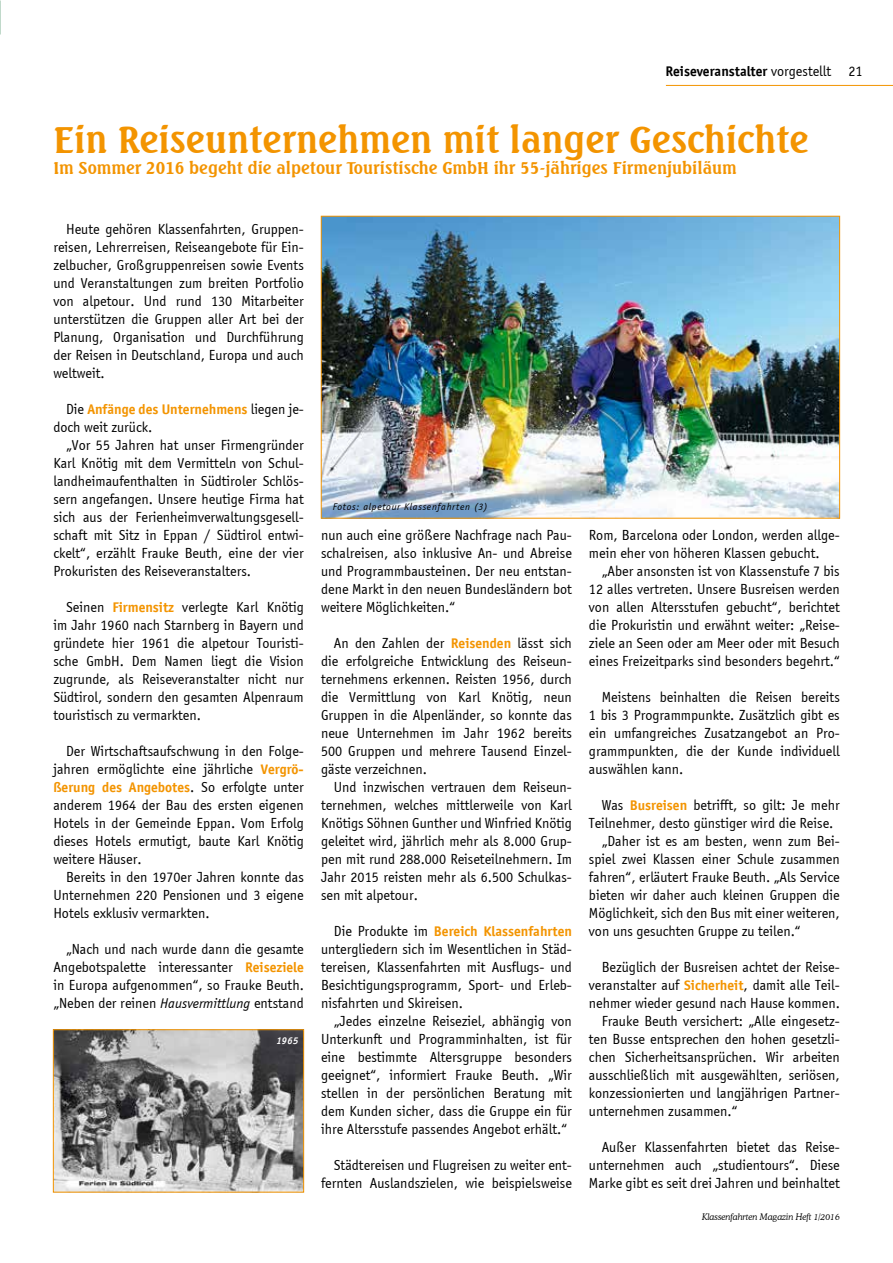
<style>
.page{position:relative;width:893px;height:1263px;background:#fff}
.page>*{position:absolute;margin:0;border:0;box-sizing:border-box;transform-origin:0 0}
.t1{font:700 36px "Seagull BT";color:#f39400}
.t2{font:700 16.5px "Seagull BT";color:#f39400}
.t3{font:15px/18px "Sportiv";color:#000;text-align:justify}
.t4{font:700 15px "Sportiv";color:#000}
.t5{font:italic 10.5px "Sportiv";letter-spacing:.065em;color:#000}
.t6{font:italic 700 10.5px "Sportiv";color:#fff}
.t7{font:italic 300 9px "Cooper BT";color:#000}
.s1{font-weight:400}
.s2{font-weight:700;color:#f39400}
.s3{font-style:italic}
</style>
<div class="page">
<hr style="left:666px;top:85px;width:227px;height:1px;background:#f39400">
<img style="left:323px;top:218px;width:515px;height:298px">
<div style="left:321px;top:216px;width:519px;height:302px;border:1px solid #f39400"></div>
<img style="left:55px;top:1031px;width:247px;height:159px">
<div style="left:53px;top:1029px;width:251px;height:163px;border:1px solid #f39400"></div>
<p class="t4" style="left:665px;top:62px;width:167px">Reiseveranstalter <span class="s1">vorgestellt</span></p>
<p class="t3" style="left:848px;top:62px;width:16px">21</p>
<h1 class="t1" style="left:53px;top:117px;width:757px">Ein Reiseunternehmen mit langer Geschichte</h1>
<p class="t2" style="left:53px;top:158px;width:685px">Im Sommer 2016 begeht die alpetour Touristische GmbH ihr 55-jähriges Firmenjubiläum</p>
<p class="t3" style="left:53px;top:220px;width:252px;text-indent:13px">Heute gehören Klassenfahrten, Gruppen&shy;reisen, Lehrerreisen, Reiseangebote für Ein&shy;zelbucher, Großgruppenreisen sowie Events und Veranstaltungen zum breiten Portfolio von alpetour. Und rund 130 Mitarbeiter unterstützen die Gruppen aller Art bei der Planung, Organisation und Durchführung der Reisen in Deutschland, Europa und auch weltweit.</p>
<p class="t3" style="left:53px;top:400px;width:252px;text-indent:13px">Die <span class="s2">Anfänge des Unternehmens</span> liegen je&shy;doch weit zurück.</p>
<p class="t3" style="left:53px;top:436px;width:252px;text-indent:13px">„Vor 55 Jahren hat unser Firmengründer Karl Knötig mit dem Vermitteln von Schul&shy;landheimaufenthalten in Südtiroler Schlös&shy;sern angefangen. Unsere heutige Firma hat sich aus der Ferienheimverwaltungsgesell&shy;schaft mit Sitz in Eppan / Südtirol entwi&shy;ckelt“, erzählt Frauke Beuth, eine der vier Prokuristen des Reiseveranstalters.</p>
<p class="t3" style="left:53px;top:598px;width:252px;text-indent:13px">Seinen <span class="s2">Firmensitz</span> verlegte Karl Knötig im Jahr 1960 nach Starnberg in Bayern und gründete hier 1961 die alpetour Touristi&shy;sche GmbH. Dem Namen liegt die Vision zugrunde, als Reiseveranstalter nicht nur Südtirol, sondern den gesamten Alpenraum touristisch zu vermarkten.</p>
<p class="t3" style="left:53px;top:742px;width:252px;text-indent:13px">Der Wirtschaftsaufschwung in den Folge&shy;jahren ermöglichte eine jährliche <span class="s2">Vergrö&shy;ßerung des Angebotes</span>. So erfolgte unter anderem 1964 der Bau des ersten eigenen Hotels in der Gemeinde Eppan. Vom Erfolg dieses Hotels ermutigt, baute Karl Knötig weitere Häuser.</p>
<p class="t3" style="left:53px;top:868px;width:252px;text-indent:13px">Bereits in den 1970er Jahren konnte das Unternehmen 220 Pensionen und 3 eigene Hotels exklusiv vermarkten.</p>
<p class="t3" style="left:53px;top:940px;width:252px;text-indent:13px">„Nach und nach wurde dann die gesamte Angebotspalette interessanter <span class="s2">Reiseziele </span>in Europa aufgenommen“, so Frauke Beuth. „Neben der reinen <span class="s3">Hausvermittlung</span> entstand</p>
<p class="t6" style="left:277px;top:1035px;width:23px">1965</p>
<p class="t5" style="left:333px;top:501px;width:156px">Fotos: alpetour Klassenfahrten (3)</p>
<p class="t3" style="left:321px;top:526px;width:252px">nun auch eine größere Nachfrage nach Pau&shy;schalreisen, also inklusive An- und Abreise und Programmbausteinen. Der neu entstan&shy;dene Markt in den neuen Bundesländern bot weitere Möglichkeiten.“</p>
<p class="t3" style="left:321px;top:634px;width:252px;text-indent:13px">An den Zahlen der <span class="s2">Reisenden</span> lässt sich die erfolgreiche Entwicklung des Reiseun&shy;ternehmens erkennen. Reisten 1956, durch die Vermittlung von Karl Knötig, neun Gruppen in die Alpenländer, so konnte das neue Unternehmen im Jahr 1962 bereits 500 Gruppen und mehrere Tausend Einzel&shy;gäste verzeichnen.</p>
<p class="t3" style="left:321px;top:778px;width:252px;text-indent:13px">Und inzwischen vertrauen dem Reiseun&shy;ternehmen, welches mittlerweile von Karl Knötigs Söhnen Gunther und Winfried Knötig geleitet wird, jährlich mehr als 8.000 Grup&shy;pen mit rund 288.000 Reiseteilnehmern. Im Jahr 2015 reisten mehr als 6.500 Schulkas&shy;sen mit alpetour.</p>
<p class="t3" style="left:321px;top:922px;width:252px;text-indent:13px">Die Produkte im <span class="s2">Bereich Klassenfahrten </span>untergliedern sich im Wesentlichen in Städ&shy;tereisen, Klassenfahrten mit Ausflugs- und Besichtigungsprogramm, Sport- und Erleb&shy;nisfahrten und Skireisen.</p>
<p class="t3" style="left:321px;top:1012px;width:252px;text-indent:13px">„Jedes einzelne Reiseziel, abhängig von Unterkunft und Programminhalten, ist für eine bestimmte Altersgruppe besonders geeignet“, informiert Frauke Beuth. „Wir stellen in der persönlichen Beratung mit dem Kunden sicher, dass die Gruppe ein für ihre Altersstufe passendes Angebot erhält.“</p>
<p class="t3" style="left:321px;top:1156px;width:252px;text-align:right">Städtereisen und Flugreisen zu weiter ent&shy;fernten Auslandszielen, wie beispielsweise</p>
<p class="t3" style="left:589px;top:526px;width:252px">Rom, Barcelona oder London, werden allge&shy;mein eher von höheren Klassen gebucht.</p>
<p class="t3" style="left:589px;top:562px;width:252px;text-indent:13px">„Aber ansonsten ist von Klassenstufe 7 bis 12 alles vertreten. Unsere Busreisen werden von allen Altersstufen gebucht“, berichtet die Prokuristin und erwähnt weiter: „Reise&shy;ziele an Seen oder am Meer oder mit Besuch eines Freizeitparks sind besonders begehrt.“</p>
<p class="t3" style="left:589px;top:688px;width:252px;text-indent:13px">Meistens beinhalten die Reisen bereits 1 bis 3 Programmpunkte. Zusätzlich gibt es ein umfangreiches Zusatzangebot an Pro&shy;grammpunkten, die der Kunde individuell auswählen kann.</p>
<p class="t3" style="left:602px;top:796px;width:240px">Was <span class="s2">Busreisen</span> betrifft, so gilt: Je mehr</p>
<p class="t3" style="left:589px;top:814px;width:246px">Teilnehmer, desto günstiger wird die Reise.</p>
<p class="t3" style="left:602px;top:832px;width:240px">„Daher ist es am besten, wenn zum Bei-</p>
<p class="t3" style="left:589px;top:850px;width:252px">spiel zwei Klassen einer Schule zusammen</p>
<p class="t3" style="left:589px;top:868px;width:252px">fahren“, erläutert Frauke Beuth. „Als Service</p>
<p class="t3" style="left:589px;top:886px;width:252px">bieten wir daher auch kleinen Gruppen die</p>
<p class="t3" style="left:589px;top:904px;width:252px">Möglichkeit, sich den Bus mit einer weiteren,</p>
<p class="t3" style="left:589px;top:922px;width:213px">von uns gesuchten Gruppe zu teilen.“</p>
<p class="t3" style="left:602px;top:958px;width:240px">Bezüglich der Busreisen achtet der Reise-</p>
<p class="t3" style="left:589px;top:976px;width:252px">veranstalter auf <span class="s2">Sicherheit</span>, damit alle Teil-</p>
<p class="t3" style="left:589px;top:994px;width:252px">nehmer wieder gesund nach Hause kommen.</p>
<p class="t3" style="left:602px;top:1012px;width:240px">Frauke Beuth versichert: „Alle eingesetz-</p>
<p class="t3" style="left:589px;top:1030px;width:252px">ten Busse entsprechen den hohen gesetzli-</p>
<p class="t3" style="left:589px;top:1048px;width:252px">chen Sicherheitsansprüchen. Wir arbeiten</p>
<p class="t3" style="left:589px;top:1066px;width:252px">ausschließlich mit ausgewählten, seriösen,</p>
<p class="t3" style="left:589px;top:1084px;width:252px">konzessionierten und langjährigen Partner-</p>
<p class="t3" style="left:589px;top:1102px;width:150px">unternehmen zusammen.“</p>
<p class="t3" style="left:589px;top:1138px;width:252px;text-indent:13px">Außer Klassenfahrten bietet das Reise&shy;unternehmen auch „studientours“. Diese Marke gibt es seit drei Jahren und beinhaltet</p>
<p class="t7" style="left:702px;top:1211px;width:139px">Klassenfahrten Magazin Heft 1/2016</p>
</div>
